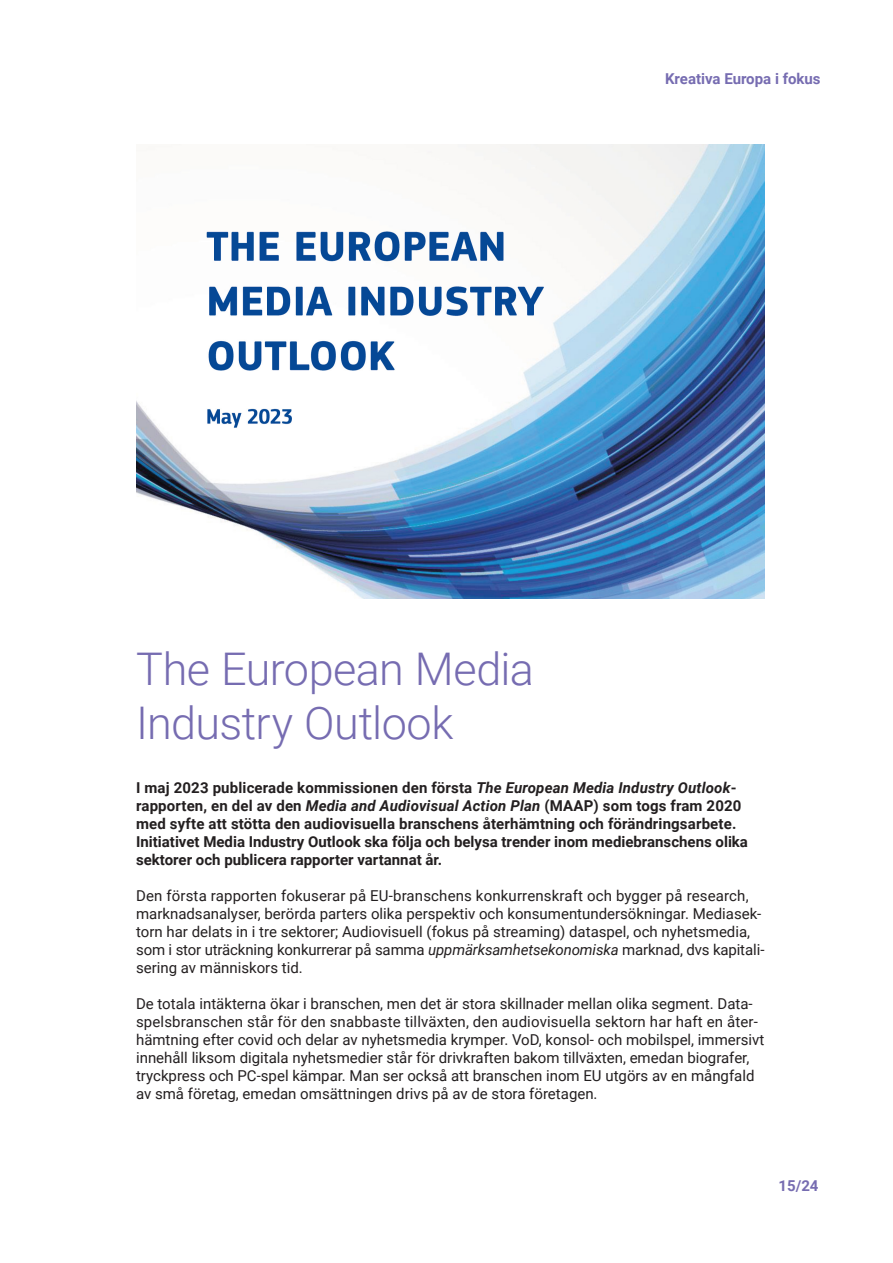
<style>
.page{position:relative;width:893px;height:1263px;background:#fff}
.page>*{position:absolute;margin:0;border:0;box-sizing:border-box;transform-origin:0 0}
.t1{font:300 45px/54px "Roboto";letter-spacing:-.015em;color:#766cb1}
.t2{font:15px/18px "Roboto";color:#231f20}
.t3{font:700 15px/18px "Roboto";letter-spacing:.01em;color:#231f20}
.t4{font:700 15px "Roboto";color:#766cb1}
.s1{font-style:italic}
</style>
<div class="page">
<img style="left:136px;top:145px;width:628px;height:453px">
<p class="t4" style="left:665px;top:68px;width:157px">Kreativa Europa i fokus</p>
<p class="t1" style="left:136px;top:640px;width:399px">The European Media<br>Industry Outlook</p>
<p class="t3" style="left:136px;top:778px;width:613px">I maj 2023 publicerade kommissionen den första <span class="s1">The European Media Industry Outlook&shy;</span>rapporten, en del av den <span class="s1">Media and Audiovisual Action Plan</span> (MAAP) som togs fram 2020 med syfte att stötta den audiovisuella branschens återhämtning och förändringsarbete.<br>Initiativet Media Industry Outlook ska följa och belysa trender inom mediebranschens olika sektorer och publicera rapporter vartannat år.</p>
<p class="t2" style="left:136px;top:886px;width:614px">Den första rapporten fokuserar på EU-branschens konkurrenskraft och bygger på research,</p>
<p class="t2" style="left:136px;top:904px;width:630px">marknadsanalyser, berörda parters olika perspektiv och konsumentundersökningar. Mediasek&shy;torn har delats in i tre sektorer; Audiovisuell (fokus på streaming) dataspel, och nyhetsmedia, som i stor uträckning konkurrerar på samma <span class="s1">uppmärksamhetsekonomiska</span> marknad, dvs kapitali&shy;sering av människors tid.</p>
<p class="t2" style="left:136px;top:994px;width:630px">De totala intäkterna ökar i branschen, men det är stora skillnader mellan olika segment. Data&shy;spelsbranschen står för den snabbaste tillväxten, den audiovisuella sektorn har haft en åter&shy;hämtning efter covid och delar av nyhetsmedia krymper. VoD, konsol- och mobilspel, immersivt innehåll liksom digitala nyhetsmedier står för drivkraften bakom tillväxten, emedan biografer,</p>
<p class="t2" style="left:136px;top:1066px;width:620px">tryckpress och PC-spel kämpar. Man ser också att branschen inom EU utgörs av en mångfald</p>
<p class="t2" style="left:136px;top:1084px;width:463px">av små företag, emedan omsättningen drivs på av de stora företagen.</p>
<p class="t4" style="left:778px;top:1175px;width:42px">15/24</p>
</div>
